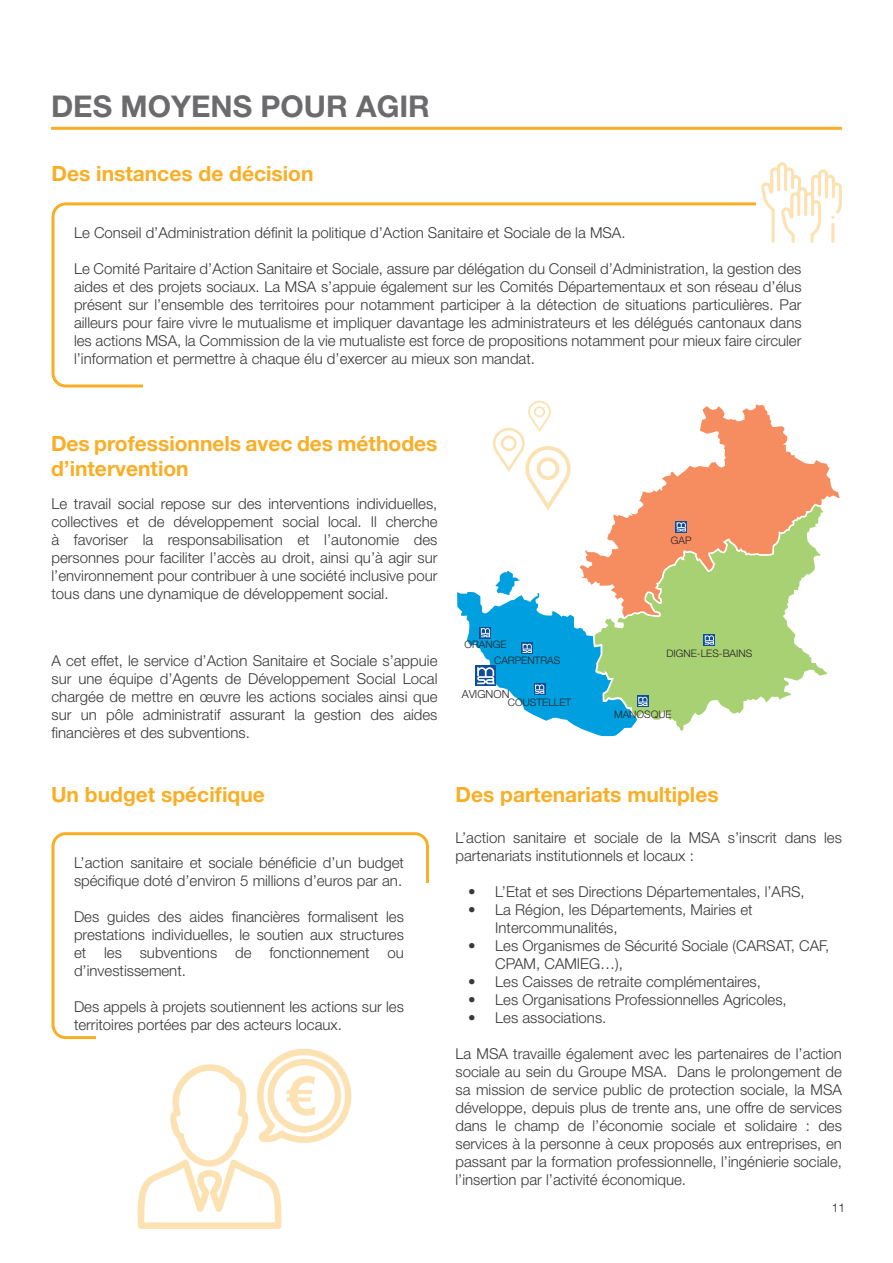
<style>
.page{position:relative;width:893px;height:1263px;background:#fff}
.page>*{position:absolute;margin:0;border:0;box-sizing:border-box;transform-origin:0 0}
.t1{font:700 30px "Helvetica Neue LT Std";color:#6b6b6e}
.t2{font:700 21px/25.2px "Helvetica Neue LT Std";color:#faae25}
.t3{font:300 15px/18px "Helvetica Neue LT Std";color:#383839;text-align:justify}
.t4{font:300 12px "Helvetica Neue LT Std";color:#231f20}
.t5{font:300 11.1px "Helvetica Neue LT Std";color:#231f20}
.t6{font:300 10.35px "Helvetica Neue LT Std";color:#231f20}
</style>
<div class="page">
<hr style="left:51px;top:127px;width:791px;height:3px;background:#faae26">
<svg style="left:648px;top:619px;width:180px;height:112px;fill:#a7d172"></svg>
<svg style="left:585px;top:404px;width:255px;height:215px"></svg>
<svg style="left:457px;top:562px;width:191px;height:175px"></svg>
<svg style="left:704px;top:634px;width:11px;height:11px"></svg>
<svg style="left:705px;top:635px;width:10px;height:10px"></svg>
<svg style="left:676px;top:521px;width:11px;height:11px"></svg>
<svg style="left:677px;top:522px;width:10px;height:9px"></svg>
<div style="left:52px;top:202px;width:772px;height:185px;border:3px solid #f8ae25;border-radius:13px"></div>
<div style="left:144px;top:286px;width:698px;height:106px;background:#fff"></div>
<div style="left:756px;top:185px;width:83px;height:101px;background:#fff"></div>
<svg style="left:761px;top:162px;width:81px;height:81px"></svg>
<div style="left:52px;top:832px;width:377px;height:207px;border:3px solid #f8ae25;border-radius:13px"></div>
<div style="left:96px;top:883px;width:341px;height:172px;background:#fff"></div>
<svg style="left:137px;top:1048px;width:215px;height:181px"></svg>
<svg style="left:493px;top:401px;width:78px;height:109px"></svg>
<p class="t1" style="left:51px;top:88px;width:380px">DES MOYENS POUR AGIR</p>
<p class="t2" style="left:52px;top:160px;width:264px">Des instances de décision</p>
<p class="t3" style="left:74px;top:223px;width:553px">Le Conseil d’Administration définit la politique d’Action Sanitaire et Sociale de la MSA.</p>
<p class="t3" style="left:74px;top:259px;width:729px">Le Comité Paritaire d’Action Sanitaire et Sociale, assure par délégation du Conseil d’Administration, la gestion des aides et des projets sociaux. La MSA s’appuie également sur les Comités Départementaux et son réseau d’élus présent sur l’ensemble des territoires pour notamment participer à la détection de situations particulières. Par ailleurs pour faire vivre le mutualisme et impliquer davantage les administrateurs et les délégués cantonaux dans les actions MSA, la Commission de la vie mutualiste est force de propositions notamment pour mieux faire circuler l’information et permettre à chaque élu d’exercer au mieux son mandat.</p>
<p class="t2" style="left:51px;top:430px;width:388px">Des professionnels avec des méthodes d’intervention</p>
<p class="t3" style="left:52px;top:495px;width:387px">Le travail social repose sur des interventions individuelles, collectives et de développement social local. Il cherche à favoriser la responsabilisation et l’autonomie des personnes pour faciliter l’accès au droit, ainsi qu’à agir sur l’environnement pour contribuer à une société inclusive pour tous dans une dynamique de développement social.</p>
<p class="t3" style="left:52px;top:651px;width:387px">A cet effet, le service d’Action Sanitaire et Sociale s’appuie sur une équipe d’Agents de Développement Social Local chargée de mettre en œuvre les actions sociales ainsi que sur un pôle administratif assurant la gestion des aides financières et des subventions.</p>
<p class="t6" style="left:464px;top:638px;width:44px">ORANGE</p>
<p class="t6" style="left:494px;top:654px;width:68px">CARPENTRAS</p>
<p class="t5" style="left:462px;top:687px;width:49px">AVIGNON</p>
<p class="t6" style="left:508px;top:696px;width:65px">COUSTELLET</p>
<p class="t6" style="left:671px;top:534px;width:22px">GAP</p>
<p class="t6" style="left:666px;top:647px;width:87px">DIGNE-LES-BAINS</p>
<p class="t6" style="left:614px;top:708px;width:59px">MANOSQUE</p>
<p class="t2" style="left:51px;top:781px;width:215px">Un budget spécifique</p>
<p class="t3" style="left:74px;top:853px;width:331px">L’action sanitaire et sociale bénéficie d’un budget spécifique doté d’environ 5 millions d’euros par an.</p>
<p class="t3" style="left:74px;top:907px;width:331px">Des guides des aides financières formalisent les prestations individuelles, le soutien aux structures et les subventions de fonctionnement ou d’investissement.</p>
<p class="t3" style="left:74px;top:997px;width:331px">Des appels à projets soutiennent les actions sur les territoires portées par des acteurs locaux.</p>
<p class="t2" style="left:455px;top:781px;width:265px">Des partenariats multiples</p>
<p class="t3" style="left:455px;top:828px;width:388px">L’action sanitaire et sociale de la MSA s’inscrit dans les partenariats institutionnels et locaux :</p>
<p class="t3" style="left:468px;top:882px;width:338px">• L’Etat et ses Directions Départementales, l’ARS,</p>
<p class="t3" style="left:495px;top:900px;width:259px;text-indent:-27px">• La Région, les Départements, Mairies et<br>Intercommunalités,</p>
<p class="t3" style="left:495px;top:936px;width:336px;text-indent:-27px">• Les Organismes de Sécurité Sociale (CARSAT, CAF,<br>CPAM, CAMIEG…),</p>
<p class="t3" style="left:468px;top:972px;width:294px">• Les Caisses de retraite complémentaires,</p>
<p class="t3" style="left:468px;top:990px;width:320px">• Les Organisations Professionnelles Agricoles,</p>
<p class="t3" style="left:468px;top:1008px;width:140px">• Les associations.</p>
<p class="t3" style="left:455px;top:1044px;width:388px">La MSA travaille également avec les partenaires de l’action sociale au sein du Groupe MSA. Dans le prolongement de sa mission de service public de protection sociale, la MSA développe, depuis plus de trente ans, une offre de services dans le champ de l’économie sociale et solidaire : des services à la personne à ceux proposés aux entreprises, en passant par la formation professionnelle, l’ingénierie sociale, l’insertion par l’activité économique.</p>
<p class="t4" style="left:832px;top:1200px;width:15px">11</p>
</div>
